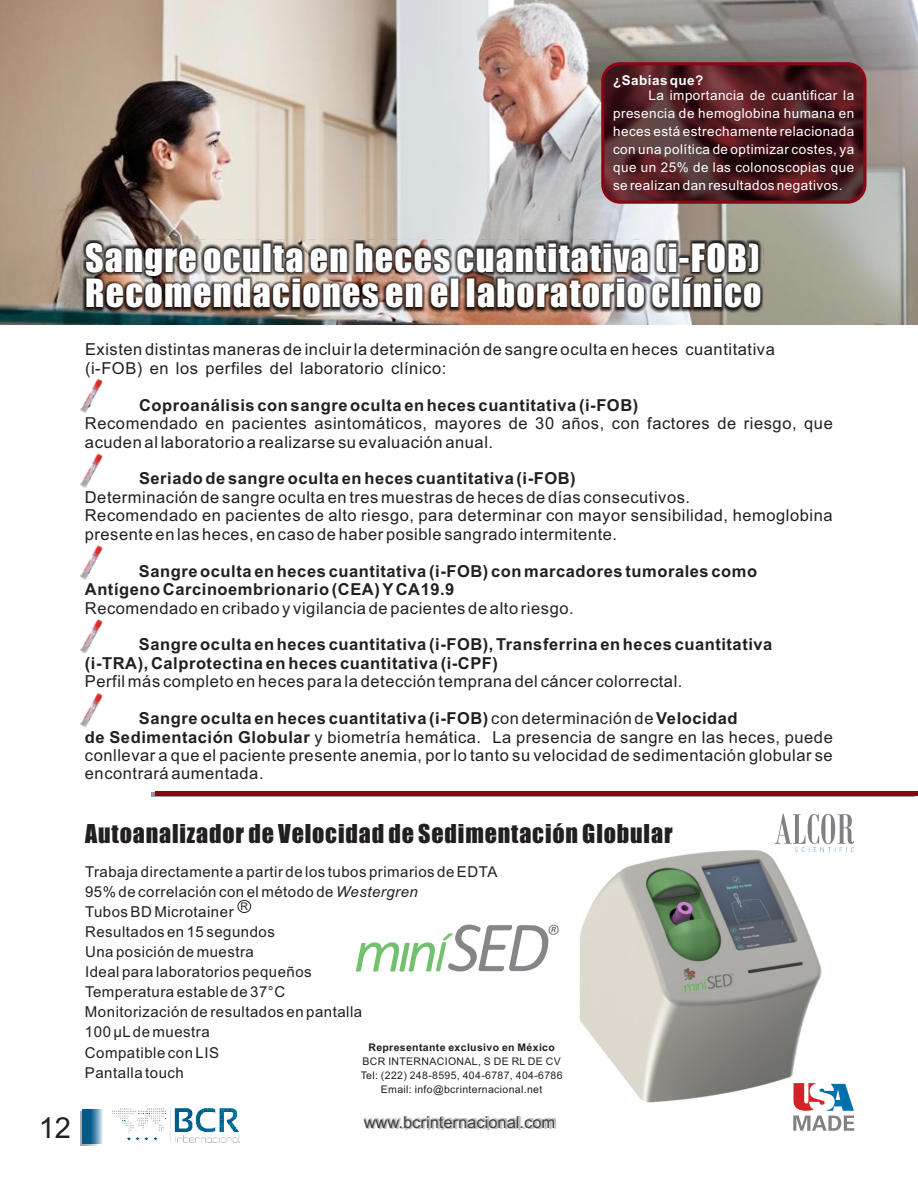
<style>
.page{position:relative;width:918px;height:1188px;background:#fff}
.page>*{position:absolute;margin:0;border:0;box-sizing:border-box;transform-origin:0 0}
.t1{font:36px/35.1px "Impact";letter-spacing:.035em;color:#fff}
.t2{font:28.95px "Arial";color:#231f20}
.t3{font:24px "Impact";letter-spacing:.035em;color:#231f20}
.t4{font:16.5px/18.5px "Arial";letter-spacing:.035em;color:#231f20}
.t5{font:700 16.5px "Arial";letter-spacing:.035em;color:#231f20}
.t6{font:16.5px "Arial";color:#404041}
.t7{font:15px/20.1px "Arial";letter-spacing:.035em;color:#231f20}
.t8{font:13.5px/18.1px "Arial";letter-spacing:.035em;color:#fff;text-align:justify}
.t9{font:700 13.5px "Arial";letter-spacing:.035em;color:#fff}
.t10{font:10.5px/14.1px "Arial";letter-spacing:.035em;color:#231f20;text-align:center}
.t11{font:700 10.5px "Arial";letter-spacing:.035em;color:#231f20}
.s1{font-weight:400}
.s2{font-weight:700}
.s3{font-style:italic}
</style>
<div class="page">
<img style="left:579px;top:850px;width:243px;height:253px">
<img style="left:0;top:0;width:918px;height:325px">
<img style="left:603px;top:64px;width:262px;height:138px;border-radius:17px">
<div style="left:601px;top:62px;width:265px;height:142px;border:3px solid #8a0616;border-radius:17px"></div>
<img style="left:112px;top:1107px;width:128px;height:36px">
<svg style="left:80px;top:1111px;width:21px;height:34px"></svg>
<svg style="left:83px;top:1109px;width:20px;height:34px"></svg>
<img style="left:82px;top:239px;width:682px;height:74px">
<div style="left:152px;top:792px;width:763px;height:5px;background:#8a0616"></div>
<hr style="left:155px;top:791px;width:763px;height:4px;background:#8a0616">
<svg style="left:775px;top:814px;width:79px;height:38px"></svg>
<svg style="left:356px;top:925px;width:203px;height:47px"></svg>
<svg style="left:793px;top:1083px;width:61px;height:48px"></svg>
<div style="left:364px;top:1116px;width:192px;height:13px;background:#231f20;opacity:.29"></div>
<img style="left:80px;top:378px;width:23px;height:35px">
<img style="left:80px;top:453px;width:23px;height:35px">
<img style="left:80px;top:545px;width:23px;height:35px">
<img style="left:80px;top:619px;width:23px;height:35px">
<img style="left:80px;top:693px;width:23px;height:35px">
<div style="left:237px;top:900px;width:14px;height:13px;border:1px solid #231f20;border-radius:50%"></div>
<p class="t9" style="left:613px;top:75px;width:92px">¿Sabías que?</p>
<p class="t8" style="left:613px;top:87px;width:243px;text-indent:35px">La importancia de cuantificar la presencia de hemoglobina humana en heces está estrechamente relacionada con una política de optimizar costes, ya que un 25% de las colonoscopias que se realizan dan resultados negativos.</p>
<h1 class="t1" style="left:85px;top:242px;width:678px">Sangre oculta en heces cuantitativa (i-FOB)<br>Recomendaciones en el laboratorio clínico</h1>
<p class="t4" style="left:85px;top:342px;width:691px">Existen distintas maneras de incluir la determinación de sangre oculta en heces cuantitativa</p>
<p class="t4" style="left:85px;top:360px;width:363px">(i-FOB) en los perfiles del laboratorio clínico:</p>
<p class="t5" style="left:85px;top:399px;width:7px">•</p>
<p class="t5" style="left:139px;top:399px;width:501px">Coproanálisis con sangre oculta en heces cuantitativa (i-FOB)</p>
<p class="t4" style="left:85px;top:416px;width:749px">Recomendado en pacientes asintomáticos, mayores de 30 años, con factores de riesgo, que acuden al laboratorio a realizarse su evaluación anual.</p>
<p class="t5" style="left:85px;top:472px;width:7px">•</p>
<p class="t5" style="left:139px;top:472px;width:438px">Seriado de sangre oculta en heces cuantitativa (i-FOB)</p>
<p class="t4" style="left:85px;top:489px;width:607px">Determinación de sangre oculta en tres muestras de heces de días consecutivos.</p>
<p class="t4" style="left:85px;top:508px;width:749px">Recomendado en pacientes de alto riesgo, para determinar con mayor sensibilidad, hemoglobina presente en las heces, en caso de haber posible sangrado intermitente.</p>
<p class="t5" style="left:85px;top:565px;width:7px">•</p>
<p class="t5" style="left:139px;top:565px;width:620px">Sangre oculta en heces cuantitativa (i-FOB) con marcadores tumorales como</p>
<p class="t5" style="left:85px;top:583px;width:371px">Antígeno Carcinoembrionario (CEA) Y CA19.9</p>
<p class="t4" style="left:85px;top:600px;width:490px">Recomendado en cribado y vigilancia de pacientes de alto riesgo.</p>
<p class="t5" style="left:85px;top:638px;width:7px">•</p>
<p class="t5" style="left:139px;top:638px;width:635px">Sangre oculta en heces cuantitativa (i-FOB), Transferrina en heces cuantitativa</p>
<p class="t5" style="left:85px;top:657px;width:415px">(i-TRA), Calprotectina en heces cuantitativa (i-CPF)</p>
<p class="t4" style="left:85px;top:674px;width:599px">Perfil más completo en heces para la detección temprana del cáncer colorrectal.</p>
<p class="t5" style="left:85px;top:712px;width:7px">•</p>
<p class="t5" style="left:139px;top:712px;width:600px">Sangre oculta en heces cuantitativa (i-FOB) <span class="s1">con determinación de</span> Velocidad</p>
<p class="t4" style="left:85px;top:729px;width:749px;text-align:justify"><span class="s2">de Sedimentación Globular</span> y biometría hemática. La presencia de sangre en las heces, puede conllevar a que el paciente presente anemia, por lo tanto su velocidad de sedimentación globular se encontrará aumentada.</p>
<h2 class="t2" style="left:39px;top:1117px;width:34px">12</h2>
<h3 class="t3" style="left:85px;top:824px;width:589px">Autoanalizador de Velocidad de Sedimentación Globular</h3>
<p class="t7" style="left:85px;top:863px;width:414px">Trabaja directamente a partir de los tubos primarios de EDTA<br>95% de correlación con el método de <span class="s3">Westergren<br></span>Tubos BD Microtainer<br>Resultados en 15 segundos<br>Una posición de muestra<br>Ideal para laboratorios pequeños<br>Temperatura estable de 37°C<br>Monitorización de resultados en pantalla<br>100 µLde muestra<br>Compatible con LIS<br>Pantalla touch</p>
<p class="t10" style="left:240px;top:900px;width:9px">R</p>
<p class="t11" style="left:368px;top:1044px;width:188px">Representante exclusivo en México</p>
<p class="t10" style="left:361px;top:1056px;width:203px">BCR INTERNACIONAL, S DE RL DE CV<br>Tel: (222) 248-8595, 404-6787, 404-6786<br>Email: info@bcrinternacional.net</p>
<p class="t6" style="left:364px;top:1116px;width:193px">www.bcrinternacional.com</p>
</div>
